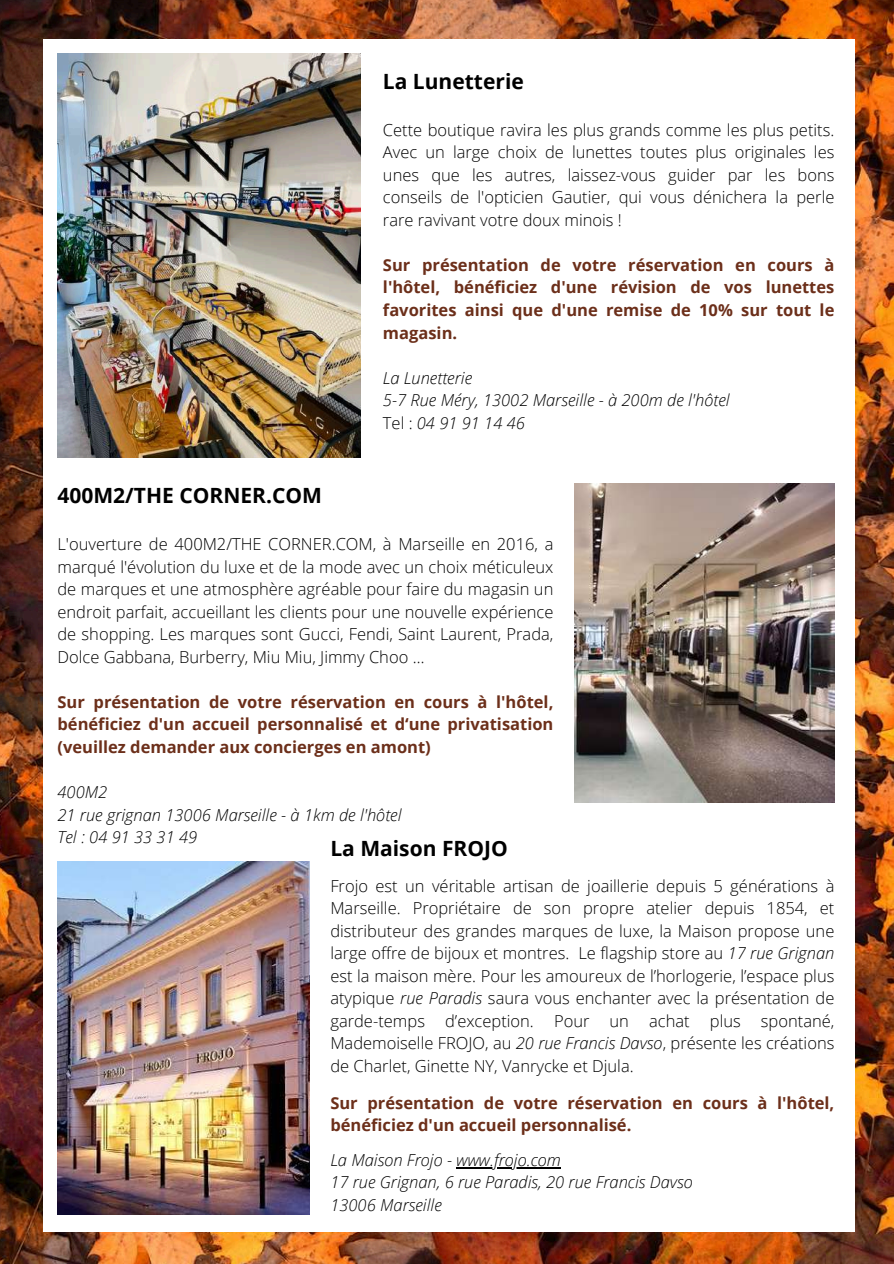
<style>
.page{position:relative;width:894px;height:1264px;background:#fff}
.page>*{position:absolute;margin:0;border:0;box-sizing:border-box;transform-origin:0 0}
.t1{font:700 21px "Open Sans";color:#000}
.t2{font:300 16.5px/22.5px "Open Sans";color:#000;text-align:justify}
.t3{font:700 16.5px/22.5px "Open Sans";color:#6c2f1a;text-align:justify}
.t4{font:italic 300 16.5px/22.5px "Open Sans";color:#000}
.s1{font-style:normal}
.s2{font-style:italic}
</style>
<div class="page">
<img style="left:0;top:0;width:893px;height:1263px">
<div style="left:44px;top:39px;width:811px;height:1192px;background:#fff"></div>
<img style="left:57px;top:53px;width:303px;height:404px">
<img style="left:574px;top:484px;width:259px;height:318px">
<img style="left:57px;top:861px;width:252px;height:353px">
<hr style="left:456px;top:1166px;width:105px;height:2px;background:#000">
<p class="t1" style="left:383px;top:66px;width:142px">La Lunetterie</p>
<p class="t2" style="left:383px;top:118px;width:453px">Cette boutique ravira les plus grands comme les plus petits.<br>Avec un large choix de lunettes toutes plus originales les unes que les autres, laissez-vous guider par les bons conseils de l'opticien Gautier, qui vous dénichera la perle rare ravivant votre doux minois !</p>
<p class="t3" style="left:383px;top:253px;width:453px">Sur présentation de votre réservation en cours à l'hôtel, bénéficiez d'une révision de vos lunettes favorites ainsi que d'une remise de 10% sur tout le magasin.</p>
<p class="t4" style="left:383px;top:366px;width:348px">La Lunetterie<br>5-7 Rue Méry, 13002 Marseille - à 200m de l'hôtel<br><span class="s1">Tel :</span> 04 91 91 14 46</p>
<p class="t1" style="left:57px;top:480px;width:266px">400M2/THE CORNER.COM</p>
<p class="t2" style="left:57px;top:532px;width:497px">L'ouverture de 400M2/THE CORNER.COM, à Marseille en 2016, a marqué l'évolution du luxe et de la mode avec un choix méticuleux de marques et une atmosphère agréable pour faire du magasin un endroit parfait, accueillant les clients pour une nouvelle expérience de shopping. Les marques sont Gucci, Fendi, Saint Laurent, Prada, Dolce Gabbana, Burberry, Miu Miu, Jimmy Choo …</p>
<p class="t3" style="left:57px;top:690px;width:497px">Sur présentation de votre réservation en cours à l'hôtel, bénéficiez d'un accueil personnalisé et d‘une privatisation (veuillez demander aux concierges en amont)</p>
<p class="t4" style="left:57px;top:780px;width:345px">400M2<br>21 rue grignan 13006 Marseille - à 1km de l'hôtel<br>Tel : 04 91 33 31 49</p>
<p class="t2" style="left:330px;top:874px;width:505px">Frojo est un véritable artisan de joaillerie depuis 5 générations à Marseille. Propriétaire de son propre atelier depuis 1854, et distributeur des grandes marques de luxe, la Maison propose une large offre de bijoux et montres. Le flagship store au <span class="s2">17 rue Grignan </span>est la maison mère. Pour les amoureux de l’horlogerie, l’espace plus atypique <span class="s2">rue Paradis</span> saura vous enchanter avec la présentation de garde-temps d’exception. Pour un achat plus spontané, Mademoiselle FROJO, au <span class="s2">20 rue Francis Davso</span>, présente les créations de Charlet, Ginette NY, Vanrycke et Djula.</p>
<p class="t3" style="left:330px;top:1090px;width:505px">Sur présentation de votre réservation en cours à l'hôtel, bénéficiez d'un accueil personnalisé.</p>
<p class="t4" style="left:330px;top:1147px;width:364px">La Maison Frojo - www.frojo.com<br>17 rue Grignan, 6 rue Paradis, 20 rue Francis Davso<br>13006 Marseille</p>
<p class="t1" style="left:330px;top:833px;width:179px">La Maison FROJO</p>
</div>
